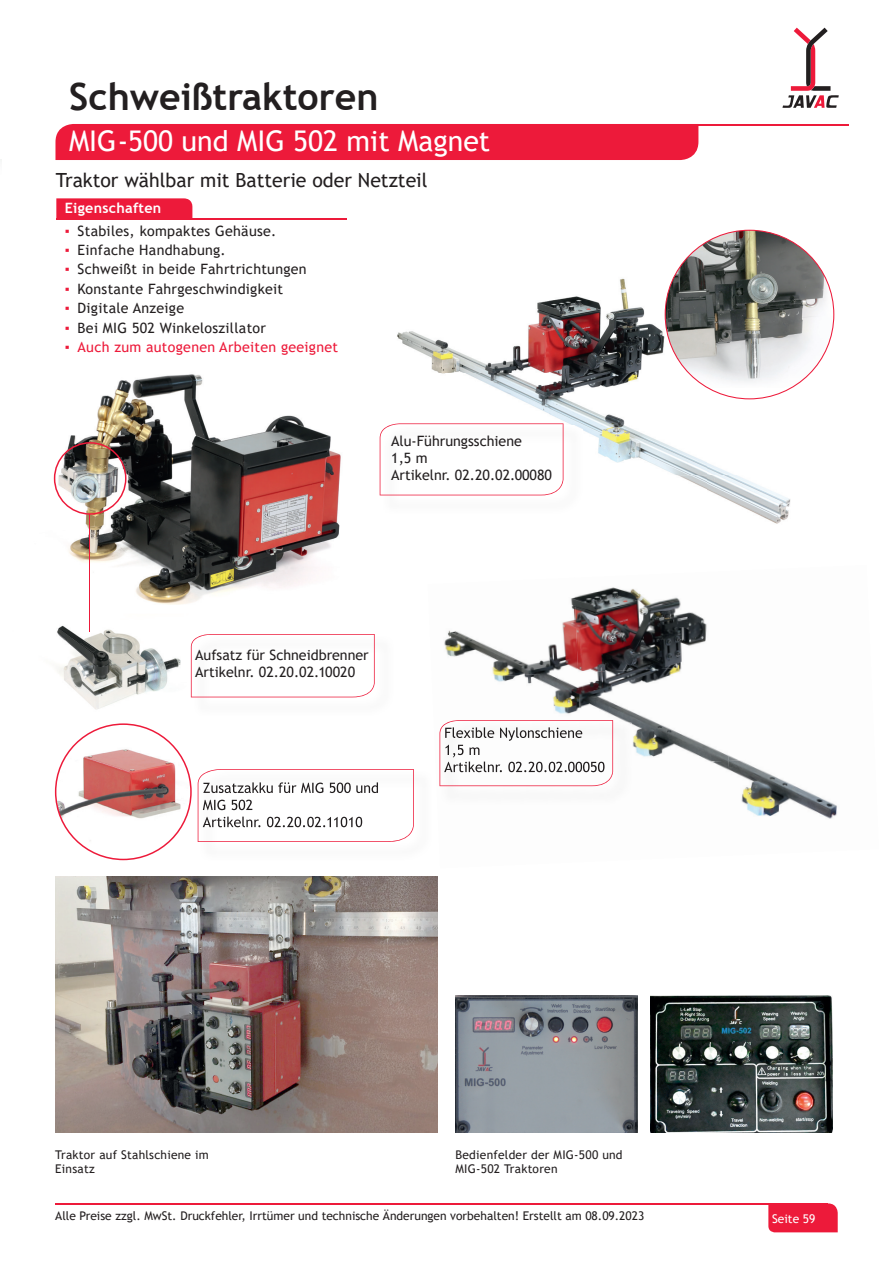
<style>
.page{position:relative;width:893px;height:1263px;background:#fff}
.page>*{position:absolute;margin:0;border:0;box-sizing:border-box;transform-origin:0 0}
.t1{font:700 37.5px "Trebuchet MS";color:#231f20}
.t2{font:28.5px "Trebuchet MS";color:#fff}
.t3{font:19.5px "Trebuchet MS";color:#231f20}
.t4{font:14.25px "Trebuchet MS";letter-spacing:.02em;color:#231f20}
.t5{font:14.25px/17.1px "Trebuchet MS";color:#231f20}
.t6{font:14.25px "Trebuchet MS";letter-spacing:.02em;color:#ed1a3a}
.t7{font:700 14.25px "Trebuchet MS";letter-spacing:.02em;color:#fff}
.t8{font:12px "Trebuchet MS";color:#231f20}
.t9{font:12px/14.4px "Trebuchet MS";letter-spacing:.02em;color:#231f20}
.t10{font:12px "Trebuchet MS";color:#fff}
.s1{font-weight:700;color:#ed1a3a}
.s2{font-weight:700}
</style>
<div class="page">
<hr style="left:55px;top:1203px;width:773px;height:2px;background:#ed1a3a">
<div style="left:768px;top:1203px;width:70px;height:29px;background:#ed1a3a"></div>
<svg style="left:782px;top:28px;width:57px;height:80px"></svg>
<hr style="left:75px;top:124px;width:774px;height:2px;background:#ed1a3a">
<div style="left:55px;top:124px;width:643px;height:36px;background:#ed1a3a"></div>
<img style="left:53px;top:374px;width:329px;height:231px">
<img style="left:444px;top:597px;width:130px;height:75px">
<img style="left:574px;top:587px;width:133px;height:83px">
<img style="left:492px;top:672px;width:86px;height:42px">
<img style="left:578px;top:666px;width:146px;height:95px">
<img style="left:710px;top:761px;width:18px;height:9px">
<img style="left:728px;top:755px;width:109px;height:64px">
<img style="left:397px;top:229px;width:438px;height:145px">
<img style="left:467px;top:374px;width:82px;height:40px">
<img style="left:549px;top:374px;width:208px;height:101px">
<img style="left:677px;top:475px;width:114px;height:49px">
<img style="left:55px;top:876px;width:382px;height:257px">
<hr style="left:57px;top:218px;width:290px;height:2px;background:#ed1a3a">
<img style="left:455px;top:996px;width:183px;height:137px">
<img style="left:650px;top:996px;width:182px;height:137px">
<img style="left:57px;top:625px;width:136px;height:85px">
<img style="left:54px;top:442px;width:72px;height:73px">
<hr style="left:89px;top:514px;width:1px;height:117px;background:#ed1a3a">
<svg style="left:665px;top:230px;width:169px;height:169px"></svg>
<svg style="left:55px;top:723px;width:137px;height:137px"></svg>
<img style="left:193px;top:697px;width:165px;height:1px">
<svg style="left:191px;top:634px;width:184px;height:63px"></svg>
<img style="left:382px;top:426px;width:200px;height:70px">
<svg style="left:380px;top:423px;width:183px;height:72px"></svg>
<svg style="left:198px;top:769px;width:216px;height:73px"></svg>
<img style="left:583px;top:722px;width:48px;height:81px">
<svg style="left:439px;top:720px;width:174px;height:66px"></svg>
<div style="left:56px;top:198px;width:137px;height:22px;background:#ed1a3a"></div>
<h1 class="t1" style="left:69px;top:74px;width:311px">Schweißtraktoren</h1>
<h2 class="t2" style="left:69px;top:123px;width:423px">MIG-500 und MIG 502 mit Magnet</h2>
<h3 class="t3" style="left:56px;top:168px;width:373px">Traktor wählbar mit Batterie oder Netzteil</h3>
<p class="t7" style="left:65px;top:199px;width:98px">Eigenschaften</p>
<p class="t4" style="left:65px;top:221px;width:213px"><span class="s1">▪</span> Stabiles, kompaktes Gehäuse.</p>
<p class="t4" style="left:65px;top:241px;width:162px"><span class="s1">▪</span> Einfache Handhabung.</p>
<p class="t4" style="left:65px;top:260px;width:243px"><span class="s1">▪</span> Schweißt in beide Fahrtrichtungen</p>
<p class="t4" style="left:65px;top:280px;width:220px"><span class="s1">▪</span> Konstante Fahrgeschwindigkeit</p>
<p class="t4" style="left:65px;top:299px;width:121px"><span class="s1">▪</span> Digitale Anzeige</p>
<p class="t4" style="left:65px;top:319px;width:203px"><span class="s1">▪</span> Bei MIG 502 Winkeloszillator</p>
<p class="t6" style="left:65px;top:338px;width:275px"><span class="s2">▪</span> Auch zum autogenen Arbeiten geeignet</p>
<p class="t5" style="left:391px;top:432px;width:162px">Alu-Führungsschiene<br>1,5 m<br>Artikelnr. 02.20.02.00080</p>
<p class="t5" style="left:195px;top:646px;width:175px">Aufsatz für Schneidbrenner<br>Artikelnr. 02.20.02.10020</p>
<p class="t9" style="left:55px;top:1147px;width:155px">Traktor auf Stahlschiene im<br>Einsatz</p>
<p class="t9" style="left:455px;top:1147px;width:169px">Bedienfelder der MIG-500 und<br>MIG-502 Traktoren</p>
<p class="t8" style="left:55px;top:1208px;width:591px">Alle Preise zzgl. MwSt. Druckfehler, Irrtümer und technische Änderungen vorbehalten! Erstellt am 08.09.2023</p>
<p class="t10" style="left:772px;top:1211px;width:45px">Seite 59</p>
</div>
